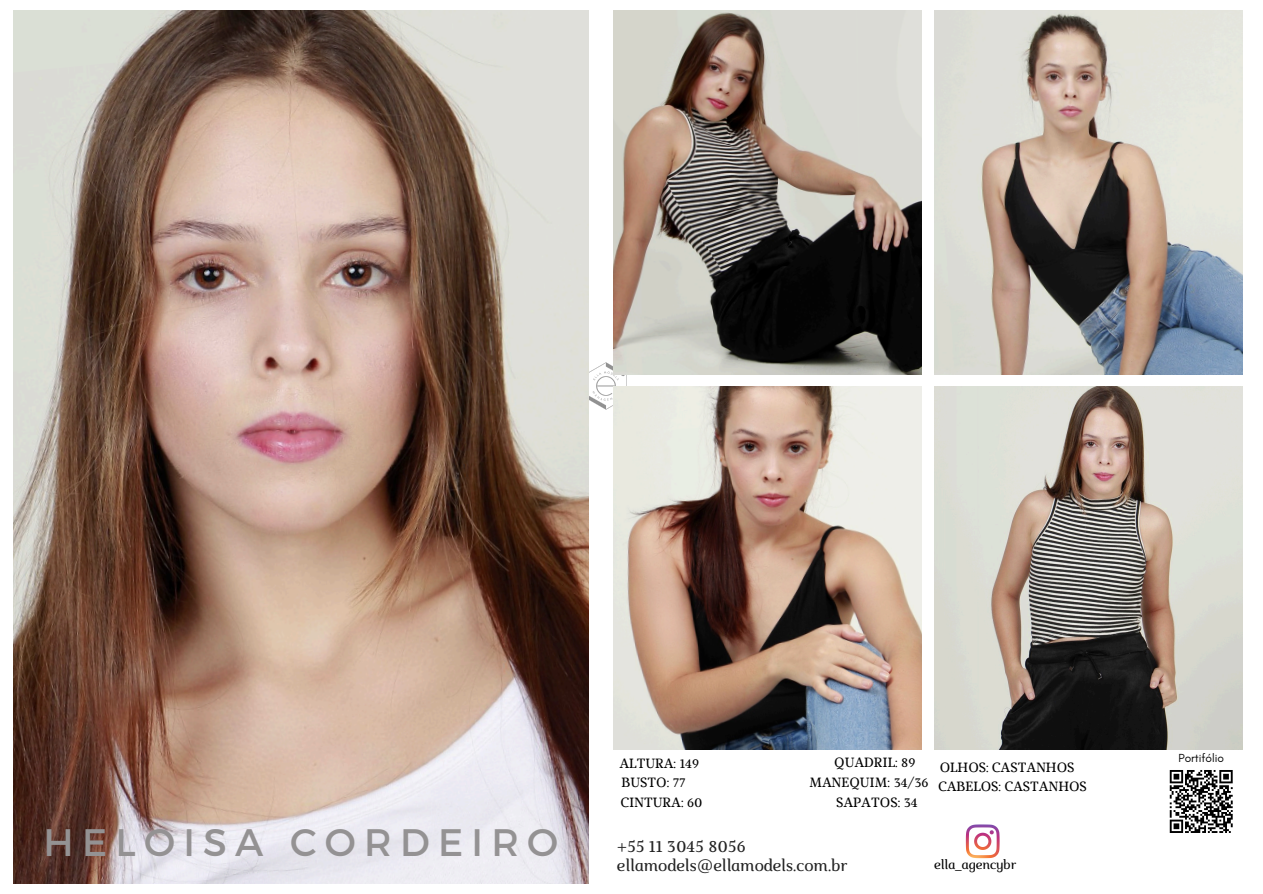
<style>
.page{position:relative;width:1263px;height:894px;background:#fff}
.page>*{position:absolute;margin:0;border:0;box-sizing:border-box;transform-origin:0 0}
.t1{font:38.25px "Montserrat";letter-spacing:.215em;color:#949293}
.t2{font:italic 16.95px "Marta";color:#222}
.t3{font:italic 16.8px "Marta";color:#222}
.t4{font:italic 13.35px "Marta";color:#000}
.t5{font:11.85px "Glacial Indifference";color:#000}
</style>
<div class="page">
<img style="left:589px;top:362px;width:42px;height:48px">
<img style="left:14px;top:11px;width:575px;height:872px">
<svg style="left:966px;top:824px;width:34px;height:33px"></svg>
<img style="left:613px;top:11px;width:309px;height:363px">
<img style="left:613px;top:386px;width:309px;height:363px">
<img style="left:934px;top:11px;width:308px;height:363px">
<img style="left:934px;top:386px;width:308px;height:363px">
<svg style="left:1169px;top:770px;width:64px;height:63px"></svg>
<h3 class="t1" style="left:43px;top:817px;width:516px">HELOISA CORDEIRO</h3>
<p class="t4" style="left:834px;top:756px;width:83px">QUADRIL: 89</p>
<h3 class="t4" style="left:809px;top:776px;width:121px">MANEQUIM: 34/36</h3>
<h3 class="t4" style="left:836px;top:796px;width:83px">SAPATOS: 34</h3>
<h2 class="t4" style="left:619px;top:757px;width:81px">ALTURA: 149</h2>
<h3 class="t4" style="left:940px;top:761px;width:136px">OLHOS: CASTANHOS</h3>
<h2 class="t4" style="left:621px;top:776px;width:65px">BUSTO: 77</h2>
<p class="t4" style="left:621px;top:796px;width:83px">CINTURA: 60</p>
<p class="t4" style="left:938px;top:781px;width:150px">CABELOS: CASTANHOS</p>
<h3 class="t2" style="left:617px;top:838px;width:130px">+55 11 3045 8056</h3>
<h3 class="t3" style="left:617px;top:858px;width:232px">ellamodels@ellamodels.com.br</h3>
<h3 class="t4" style="left:934px;top:858px;width:84px">ella_agencybr</h3>
<h4 class="t5" style="left:1178px;top:750px;width:47px">Portifólio</h4>
</div>
